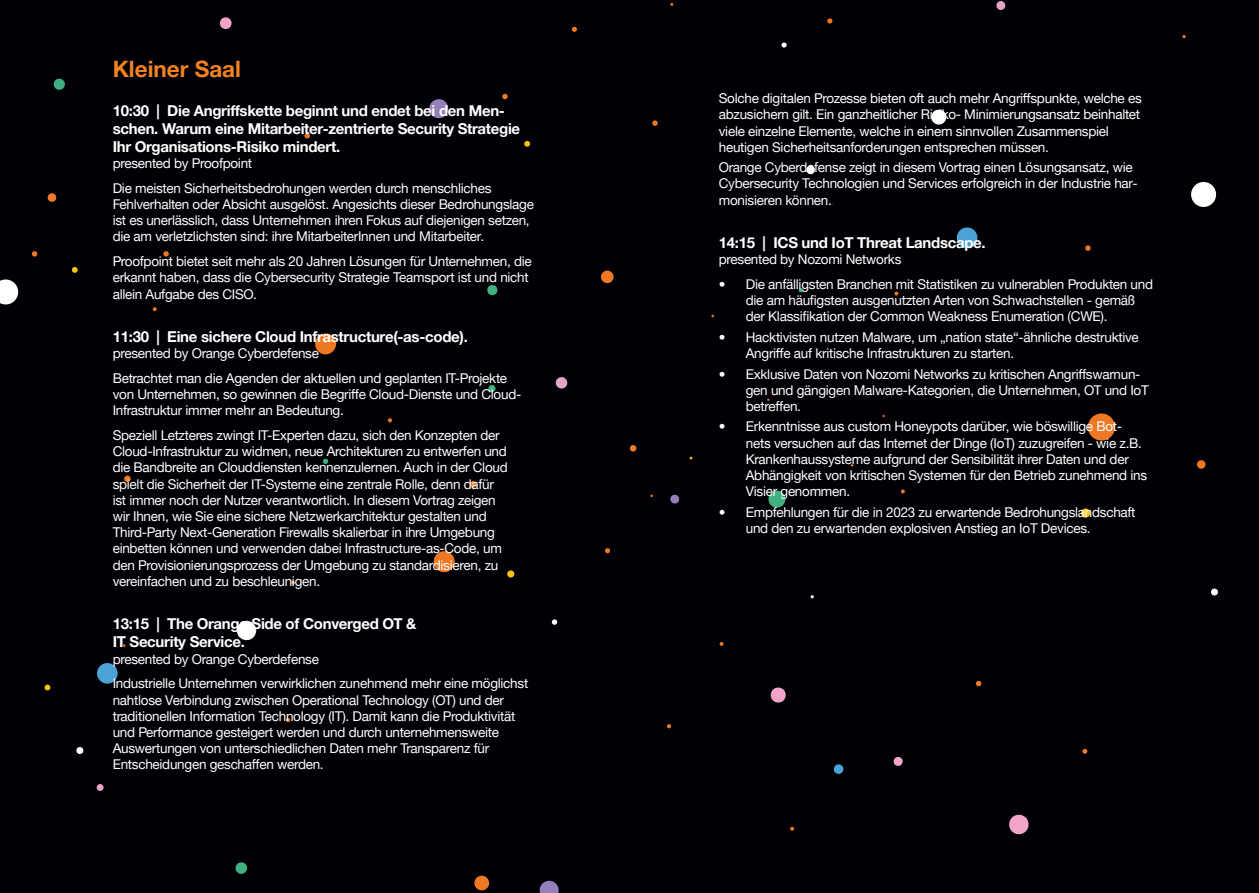
<style>
.page{position:relative;width:1259px;height:893px;background:#000006}
.page>*{position:absolute;margin:0;border:0;box-sizing:border-box;transform-origin:0 0}
.t1{font:700 22.5px "Helvetica Neue";color:#f58220}
.t2{font:700 15px/18px "Helvetica Neue";letter-spacing:-.02em;color:#fff}
.Aufzählung{font:13.5px/16.2px "Helvetica Neue";letter-spacing:-.02em;color:#fff}
.Presented_by{font:13.5px "Helvetica Neue";letter-spacing:-.02em;color:#fff}
.s1{color:#231f20}
</style>
<div class="page">
<svg style="left:97px;top:663px;width:21px;height:21px"></svg>
<svg style="left:32px;top:251px;width:5px;height:6px"></svg>
<svg style="left:304px;top:133px;width:6px;height:6px"></svg>
<div style="left:1081px;top:508px;width:9px;height:10px;background:#fbc211;border-radius:50%"></div>
<svg style="left:44px;top:684px;width:7px;height:7px"></svg>
<svg style="left:0;top:279px;width:19px;height:26px"></svg>
<svg style="left:53px;top:78px;width:12px;height:12px"></svg>
<svg style="left:163px;top:251px;width:6px;height:6px"></svg>
<svg style="left:71px;top:267px;width:7px;height:6px"></svg>
<svg style="left:1197px;top:460px;width:9px;height:9px"></svg>
<svg style="left:235px;top:862px;width:13px;height:12px"></svg>
<svg style="left:47px;top:193px;width:10px;height:9px"></svg>
<svg style="left:219px;top:17px;width:13px;height:12px"></svg>
<div style="left:1087px;top:413px;width:28px;height:28px;background:#ee7823;border-radius:50%"></div>
<svg style="left:76px;top:747px;width:8px;height:7px"></svg>
<svg style="left:956px;top:227px;width:22px;height:21px"></svg>
<svg style="left:1211px;top:588px;width:7px;height:8px"></svg>
<svg style="left:976px;top:681px;width:5px;height:5px"></svg>
<svg style="left:539px;top:880px;width:20px;height:13px"></svg>
<svg style="left:806px;top:165px;width:9px;height:10px"></svg>
<svg style="left:652px;top:120px;width:6px;height:6px"></svg>
<svg style="left:474px;top:875px;width:16px;height:16px"></svg>
<svg style="left:1191px;top:182px;width:26px;height:25px"></svg>
<svg style="left:429px;top:99px;width:20px;height:20px"></svg>
<svg style="left:524px;top:141px;width:6px;height:6px"></svg>
<svg style="left:502px;top:94px;width:6px;height:5px"></svg>
<svg style="left:1009px;top:814px;width:20px;height:21px"></svg>
<svg style="left:1082px;top:748px;width:5px;height:6px"></svg>
<svg style="left:781px;top:42px;width:6px;height:6px"></svg>
<svg style="left:790px;top:826px;width:4px;height:5px"></svg>
<svg style="left:931px;top:109px;width:16px;height:16px"></svg>
<div style="left:996px;top:1px;width:9px;height:9px;background:#e4a4c4;border-radius:50%"></div>
<svg style="left:827px;top:18px;width:5px;height:6px"></svg>
<svg style="left:571px;top:27px;width:6px;height:5px"></svg>
<svg style="left:1085px;top:245px;width:5px;height:6px"></svg>
<div style="left:507px;top:570px;width:7px;height:8px;background:#fbc211;border-radius:50%"></div>
<svg style="left:469px;top:481px;width:8px;height:7px"></svg>
<div style="left:433px;top:551px;width:22px;height:21px;background:#ee7823;border-radius:50%"></div>
<svg style="left:551px;top:619px;width:6px;height:6px"></svg>
<svg style="left:667px;top:724px;width:4px;height:4px"></svg>
<svg style="left:488px;top:385px;width:8px;height:8px"></svg>
<svg style="left:605px;top:548px;width:5px;height:6px"></svg>
<svg style="left:236px;top:620px;width:21px;height:21px"></svg>
<svg style="left:770px;top:687px;width:16px;height:16px"></svg>
<svg style="left:388px;top:418px;width:4px;height:4px"></svg>
<svg style="left:719px;top:642px;width:4px;height:4px"></svg>
<svg style="left:323px;top:458px;width:6px;height:6px"></svg>
<svg style="left:291px;top:580px;width:4px;height:5px"></svg>
<svg style="left:555px;top:377px;width:13px;height:12px"></svg>
<div style="left:124px;top:475px;width:7px;height:7px;background:#ee7823;border-radius:50%"></div>
<svg style="left:629px;top:445px;width:8px;height:7px"></svg>
<svg style="left:768px;top:490px;width:18px;height:18px"></svg>
<div style="left:315px;top:333px;width:21px;height:21px;background:#ee7823;border-radius:50%"></div>
<svg style="left:833px;top:764px;width:11px;height:10px"></svg>
<svg style="left:810px;top:595px;width:4px;height:4px"></svg>
<svg style="left:798px;top:288px;width:5px;height:5px"></svg>
<svg style="left:670px;top:494px;width:9px;height:10px"></svg>
<svg style="left:893px;top:756px;width:10px;height:10px"></svg>
<div style="left:96px;top:784px;width:8px;height:7px;background:#e4a4c4;border-radius:50%"></div>
<svg style="left:894px;top:291px;width:4px;height:5px"></svg>
<svg style="left:152px;top:307px;width:5px;height:4px"></svg>
<svg style="left:487px;top:285px;width:11px;height:11px"></svg>
<div style="left:601px;top:270px;width:12px;height:13px;background:#ee7823;border-radius:50%"></div>
<svg style="left:900px;top:489px;width:5px;height:5px"></svg>
<svg style="left:286px;top:718px;width:4px;height:4px"></svg>
<h1 class="t1" style="left:113px;top:55px;width:130px">Kleiner Saal</h1>
<p class="t2" style="left:113px;top:101px;width:409px">10:30 | Die Angriffskette beginnt und endet bei den Men&shy;schen. Warum eine Mitarbeiter-zentrierte Security Strategie<br>Ihr Organisations-Risiko mindert.</p>
<p class="Presented_by" style="left:113px;top:155px;width:141px">presented by Proofpoint</p>
<p class="Aufzählung" style="left:113px;top:180px;width:423px">Die meisten Sicherheitsbedrohungen werden durch menschliches Fehlverhalten oder Absicht ausgelöst. Angesichts dieser Bedrohungslage ist es unerlässlich, dass Unternehmen ihren Fokus auf diejenigen setzen, die am verletzlichsten sind: ihre MitarbeiterInnen und Mitarbeiter.</p>
<p class="Aufzählung" style="left:113px;top:253px;width:420px">Proofpoint bietet seit mehr als 20 Jahren Lösungen für Unternehmen, die erkannt haben, dass die Cybersecurity Strategie Teamsport ist und nicht allein Aufgabe des CISO.</p>
<p class="t2" style="left:113px;top:328px;width:357px">11:30 | Eine sichere Cloud Infrastructure(-as-code).</p>
<p class="Aufzählung" style="left:113px;top:345px;width:208px">presented by Orange Cyberdefense</p>
<p class="Aufzählung" style="left:113px;top:370px;width:410px">Betrachtet man die Agenden der aktuellen und geplanten IT-Projekte von Unternehmen, so gewinnen die Begriffe Cloud-Dienste und Cloud-<br>Infrastruktur immer mehr an Bedeutung.</p>
<p class="Aufzählung" style="left:113px;top:427px;width:396px">Speziell Letzteres zwingt IT-Experten dazu, sich den Konzepten der Cloud-Infrastruktur zu widmen, neue Architekturen zu entwerfen und die Bandbreite an Clouddiensten kennenzulernen. Auch in der Cloud spielt die Sicherheit der IT-Systeme eine zentrale Rolle, denn dafür ist immer noch der Nutzer verantwortlich. In diesem Vortrag zeigen wir Ihnen, wie Sie eine sichere Netzwerkarchitektur gestalten und Third-Party Next-Generation Firewalls skalierbar in ihre Umgebung einbetten können und verwenden dabei Infrastructure-as-Code, um den Provisionierungsprozess der Umgebung zu standardisieren, zu vereinfachen und zu beschleunigen.</p>
<p class="t2" style="left:113px;top:615px;width:305px">13:15 | The Orange Side of Converged OT &amp;<br>IT Security Service.</p>
<p class="Presented_by" style="left:113px;top:650px;width:208px">presented by Orange Cyberdefense</p>
<p class="Aufzählung" style="left:113px;top:675px;width:417px">Industrielle Unternehmen verwirklichen zunehmend mehr eine möglichst nahtlose Verbindung zwischen Operational Technology (OT) und der traditionellen Information Technology (IT). Damit kann die Produktivität und Performance gesteigert werden und durch unternehmensweite Auswertungen von unterschiedlichen Daten mehr Transparenz für Entscheidungen geschaffen werden.</p>
<p class="Aufzählung" style="left:719px;top:90px;width:424px">Solche digitalen Prozesse bieten oft auch mehr Angriffspunkte, welche es abzusichern gilt. Ein ganzheitlicher Risiko- Minimierungsansatz beinhaltet viele einzelne Elemente, welche in einem sinnvollen Zusammenspiel heutigen Sicherheitsanforderungen entsprechen müssen.</p>
<p class="Aufzählung" style="left:719px;top:159px;width:420px">Orange Cyberdefense zeigt in diesem Vortrag einen Lösungsansatz, wie<br>Cybersecurity Technologien und Services erfolgreich in der Industrie har&shy;monisieren können.<span class="s1">.</span></p>
<p class="t2" style="left:719px;top:234px;width:268px">14:15 | ICS und IoT Threat Landscape.</p>
<p class="Presented_by" style="left:719px;top:251px;width:184px">presented by Nozomi Networks</p>
<p class="Aufzählung" style="left:746px;top:276px;width:409px;text-indent:-27px">• Die anfälligsten Branchen mit Statistiken zu vulnerablen Produkten und die am häufigsten ausgenutzten Arten von Schwachstellen - gemäß der Klassifikation der Common Weakness Enumeration (CWE).</p>
<p class="Aufzählung" style="left:746px;top:329px;width:394px;text-indent:-27px">• Hacktivisten nutzen Malware, um „nation state“-ähnliche destruktive<br>Angriffe auf kritische Infrastrukturen zu starten.</p>
<p class="Aufzählung" style="left:746px;top:366px;width:404px;text-indent:-27px">• Exklusive Daten von Nozomi Networks zu kritischen Angriffswarnun&shy;gen und gängigen Malware-Kategorien, die Unternehmen, OT und IoT betreffen.</p>
<p class="Aufzählung" style="left:746px;top:418px;width:403px;text-indent:-27px">• Erkenntnisse aus custom Honeypots darüber, wie böswillige Bot&shy;nets versuchen auf das Internet der Dinge (IoT) zuzugreifen - wie z.B.<br>Krankenhaussysteme aufgrund der Sensibilität ihrer Daten und der Abhängigkeit von kritischen Systemen für den Betrieb zunehmend ins Visier genommen.</p>
<p class="Aufzählung" style="left:746px;top:504px;width:391px;text-indent:-27px">• Empfehlungen für die in 2023 zu erwartende Bedrohungslandschaft und den zu erwartenden explosiven Anstieg an IoT Devices.</p>
</div>
